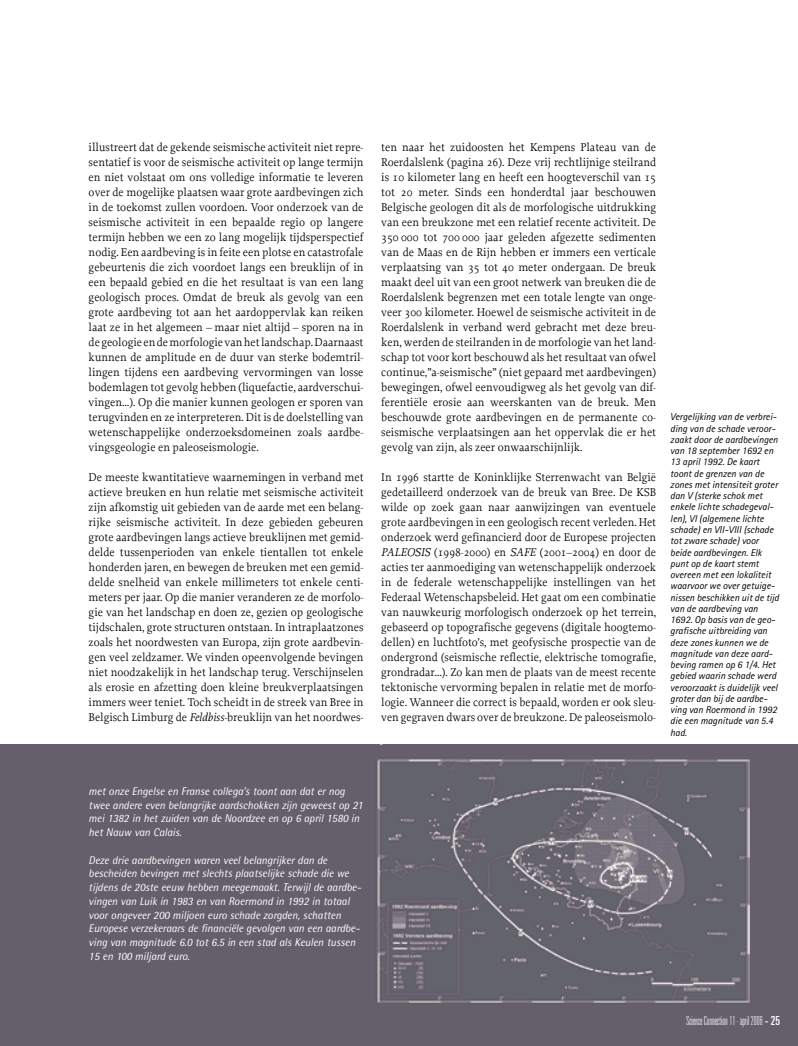
<style>
.page{position:relative;width:798px;height:1046px;background:#fff}
.page>*{position:absolute;margin:0;border:0;box-sizing:border-box;transform-origin:0 0}
.t1{font:100 ultra-condensed 12.5px "Univers LT Std";color:#fff;scale:1.05 1}
.Brood{font:11.88px/15px "Proforma";color:#000;text-align:justify}
.Kadertekst{font:italic 11.25px/13.8px "Rotis Semi Sans";letter-spacing:-.005em;color:#fff}
.Bijschrift{font:italic 10px/11.2px "Rotis Sans Serif";color:#000}
.s1{font-style:italic}
.s2{font-weight:400}
</style>
<div class="page">
<div style="left:0;top:744px;width:797px;height:301px;background:#645f6b"></div>
<img style="left:377px;top:759px;width:371px;height:244px">
<p class="Brood" style="left:89px;top:139px;width:276px">illustreert dat de gekende seismische activiteit niet repre&shy;sentatief is voor de seismische activiteit op lange termijn en niet volstaat om ons volledige informatie te leveren over de mogelijke plaatsen waar grote aardbevingen zich in de toekomst zullen voordoen. Voor onderzoek van de seismische activiteit in een bepaalde regio op langere termijn hebben we een zo lang mogelijk tijdsperspectief nodig. Een aardbeving is in feite een plotse en catastrofale gebeurtenis die zich voordoet langs een breuklijn of in een bepaald gebied en die het resultaat is van een lang geologisch proces. Omdat de breuk als gevolg van een grote aardbeving tot aan het aardoppervlak kan reiken laat ze in het algemeen – maar niet altijd – sporen na in de geologie en de morfologie van het landschap. Daarnaast kunnen de amplitude en de duur van sterke bodemtril&shy;lingen tijdens een aardbeving vervormingen van losse bodemlagen tot gevolg hebben (liquefactie, aardverschui&shy;vingen…). Op die manier kunnen geologen er sporen van terugvinden en ze interpreteren. Dit is de doelstelling van wetenschappelijke onderzoeksdomeinen zoals aardbe&shy;vingsgeologie en paleoseismologie.</p>
<p class="Brood" style="left:89px;top:469px;width:276px">De meeste kwantitatieve waarnemingen in verband met actieve breuken en hun relatie met seismische activiteit zijn afkomstig uit gebieden van de aarde met een belang&shy;rijke seismische activiteit. In deze gebieden gebeuren grote aardbevingen langs actieve breuklijnen met gemid&shy;delde tussenperioden van enkele tientallen tot enkele honderden jaren, en bewegen de breuken met een gemid&shy;delde snelheid van enkele millimeters tot enkele centi&shy;meters per jaar. Op die manier veranderen ze de morfolo&shy;gie van het landschap en doen ze, gezien op geologische tijdschalen, grote structuren ontstaan. In intraplaatzones zoals het noordwesten van Europa, zijn grote aardbevin&shy;gen veel zeldzamer. We vinden opeenvolgende bevingen niet noodzakelijk in het landschap terug. Verschijnselen als erosie en afzetting doen kleine breukverplaatsingen immers weer teniet. Toch scheidt in de streek van Bree in Belgisch Limburg de <span class="s1">Feldbiss-</span>breuklijn van het noordwes-</p>
<p class="Brood" style="left:381px;top:139px;width:276px">ten naar het zuidoosten het Kempens Plateau van de Roerdalslenk (pagina 26). Deze vrij rechtlijnige steilrand is 10 kilometer lang en heeft een hoogteverschil van 15 tot 20 meter. Sinds een honderdtal jaar beschouwen Belgische geologen dit als de morfologische uitdrukking van een breukzone met een relatief recente activiteit. De 350 000 tot 700 000 jaar geleden afgezette sedimenten van de Maas en de Rijn hebben er immers een verticale verplaatsing van 35 tot 40 meter ondergaan. De breuk maakt deel uit van een groot netwerk van breuken die de Roerdalslenk begrenzen met een totale lengte van onge&shy;veer 300 kilometer. Hoewel de seismische activiteit in de Roerdalslenk in verband werd gebracht met deze breu&shy;ken, werden de steilranden in de morfologie van het land&shy;schap tot voor kort beschouwd als het resultaat van ofwel continue,”a-seismische” (niet gepaard met aardbevingen) bewegingen, ofwel eenvoudigweg als het gevolg van dif&shy;ferentiële erosie aan weerskanten van de breuk. Men beschouwde grote aardbevingen en de permanente co&shy;seismische verplaatsingen aan het oppervlak die er het gevolg van zijn, als zeer onwaarschijnlijk.</p>
<p class="Brood" style="left:381px;top:469px;width:276px">In 1996 startte de Koninklijke Sterrenwacht van België gedetailleerd onderzoek van de breuk van Bree. De KSB wilde op zoek gaan naar aanwijzingen van eventuele grote aardbevingen in een geologisch recent verleden. Het onderzoek werd gefinancierd door de Europese projecten <span class="s1">PALEOSIS</span> (1998-2000) en <span class="s1">SAFE</span> (2001–2004) en door de acties ter aanmoediging van wetenschappelijk onderzoek in de federale wetenschappelijke instellingen van het Federaal Wetenschapsbeleid. Het gaat om een combinatie van nauwkeurig morfologisch onderzoek op het terrein, gebaseerd op topografische gegevens (digitale hoogtemo&shy;dellen) en luchtfoto’s, met geofysische prospectie van de ondergrond (seismische reflectie, elektrische tomografie, grondradar…). Zo kan men de plaats van de meest recente tektonische vervorming bepalen in relatie met de morfo&shy;logie. Wanneer die correct is bepaald, worden er ook sleu&shy;ven gegraven dwars over de breukzone. De paleoseismolo-</p>
<p class="Bijschrift" style="left:670px;top:411px;width:110px">Vergelijking van de verbrei&shy;ding van de schade veroor&shy;zaakt door de aardbevingen van 18 september 1692 en<br>13 april 1992. De kaart toont de grenzen van de zones met intensiteit groter dan V (sterke schok met enkele lichte schadegeval&shy;len), VI (algemene lichte schade) en VII-VIII (schade tot zware schade) voor beide aardbevingen. Elk punt op de kaart stemt overeen met een lokaliteit waarvoor we over getuige&shy;nissen beschikken uit de tijd van de aardbeving van<br>1692. Op basis van de geo&shy;grafische uitbreiding van deze zones kunnen we de magnitude van deze aard&shy;beving ramen op 6 1/4. Het gebied waarin schade werd veroorzaakt is duidelijk veel groter dan bij de aardbe&shy;ving van Roermond in 1992 die een magnitude van 5.4 had.</p>
<p class="Kadertekst" style="left:89px;top:783px;width:276px">met onze Engelse en Franse collega’s toont aan dat er nog twee andere even belangrijke aardschokken zijn geweest op 21 mei 1382 in het zuiden van de Noordzee en op 6 april 1580 in het Nauw van Calais.</p>
<p class="Kadertekst" style="left:89px;top:852px;width:272px">Deze drie aardbevingen waren veel belangrijker dan de bescheiden bevingen met slechts plaatselijke schade die we tijdens de 20ste eeuw hebben meegemaakt. Terwijl de aardbe&shy;vingen van Luik in 1983 en van Roermond in 1992 in totaal voor ongeveer 200 miljoen euro schade zorgden, schatten Europese verzekeraars de financiële gevolgen van een aardbe&shy;ving van magnitude 6.0 tot 6.5 in een stad als Keulen tussen 15 en 100 miljard euro.</p>
<p class="t1" style="left:686px;top:1013px;width:91px">Science Connection 11 - april 2006 <span class="s2">- 25</span></p>
</div>
